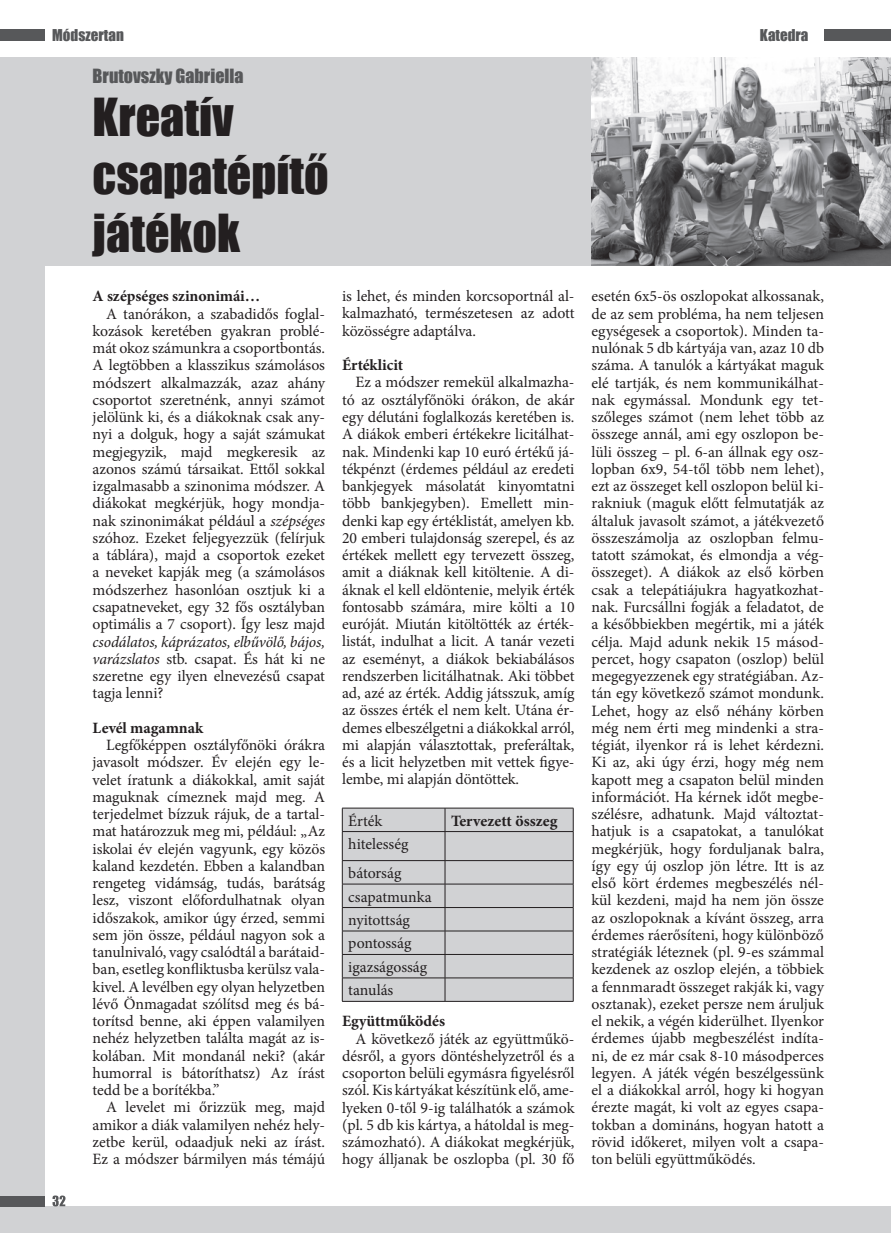
<style>
.page{position:relative;width:891px;height:1233px;background:#fff}
.page>*{position:absolute;margin:0;border:0;box-sizing:border-box;transform-origin:0 0}
.t1{font:48.15px/57.8px "Impact";color:#231f20}
.t2{font:18px "Impact";color:#57585a}
.t3{font:15.75px/17.2px "Minion Pro";letter-spacing:-.005em;color:#231f20;text-align:justify}
.t4{font:700 15.75px "Minion Pro";letter-spacing:-.005em;color:#231f20}
.t5{font:15px "Impact";color:#57585a}
.s1{font-style:italic}
</style>
<div class="page">
<div style="left:0;top:57px;width:592px;height:209px;background:#d1d2d4"></div>
<div style="left:0;top:251px;width:45px;height:981px;background:#d1d2d4"></div>
<div style="left:0;top:1206px;width:891px;height:26px;background:#d1d2d4"></div>
<div style="left:824px;top:29px;width:67px;height:12px;background:#57585a"></div>
<div style="left:0;top:29px;width:45px;height:12px;background:#57585a"></div>
<div style="left:0;top:1195px;width:45px;height:11px;background:#57585a"></div>
<div style="left:343px;top:808px;width:230px;height:193px;background:#d1d2d4"></div>
<hr style="left:445px;top:807px;width:128px;height:1px;background:#231f20">
<hr style="left:342px;top:807px;width:103px;height:1px;background:#231f20">
<svg style="left:445px;top:808px;width:1px;height:193px"></svg>
<hr style="left:342px;top:831px;width:103px;height:1px;background:#231f20">
<hr style="left:445px;top:831px;width:128px;height:1px;background:#231f20">
<hr style="left:342px;top:860px;width:103px;height:1px;background:#231f20">
<hr style="left:445px;top:860px;width:128px;height:1px;background:#231f20">
<hr style="left:342px;top:883px;width:103px;height:1px;background:#231f20">
<hr style="left:445px;top:883px;width:128px;height:1px;background:#231f20">
<hr style="left:342px;top:907px;width:103px;height:1px;background:#231f20">
<hr style="left:445px;top:907px;width:128px;height:1px;background:#231f20">
<hr style="left:342px;top:930px;width:103px;height:1px;background:#231f20">
<hr style="left:445px;top:930px;width:128px;height:1px;background:#231f20">
<hr style="left:342px;top:954px;width:103px;height:1px;background:#231f20">
<hr style="left:445px;top:954px;width:128px;height:1px;background:#231f20">
<hr style="left:342px;top:977px;width:103px;height:1px;background:#231f20">
<svg style="left:342px;top:808px;width:1px;height:193px"></svg>
<hr style="left:445px;top:977px;width:128px;height:1px;background:#231f20">
<svg style="left:573px;top:808px;width:1px;height:193px"></svg>
<hr style="left:342px;top:1001px;width:103px;height:1px;background:#231f20">
<hr style="left:445px;top:1001px;width:128px;height:1px;background:#231f20">
<img style="left:592px;top:57px;width:299px;height:209px">
<svg style="left:53px;top:1195px;width:13px;height:11px"></svg>
<p class="t5" style="left:52px;top:23px;width:73px">Módszertan</p>
<p class="t5" style="left:760px;top:23px;width:50px">Katedra</p>
<p class="t2" style="left:93px;top:62px;width:152px">Brutovszky Gabriella</p>
<h1 class="t1" style="left:93px;top:87px;width:238px">Kreatív csapatépítő játékok</h1>
<p class="t4" style="left:93px;top:285px;width:169px">A szépséges szinonimái…</p>
<p class="t3" style="left:93px;top:305px;width:234px;text-indent:13px">A tanórákon, a szabadidős foglal&shy;kozások keretében gyakran problé&shy;mát okoz számunkra a csoportbontás.<br>A legtöbben a klasszikus számolásos módszert alkalmazzák, azaz ahány csoportot szeretnénk, annyi számot jelölünk ki, és a diákoknak csak an - nyi a dolguk, hogy a saját számukat megjegyzik, majd megkeresik az azonos számú társaikat. Ettől sokkal izgalmasabb a szinonima módszer. A diákokat megkérjük, hogy mondja&shy;nak szinonimákat például a <span class="s1">szépséges </span>szóhoz. Ezeket feljegyezzük (felírjuk a táblára), majd a csoportok ezeket a neveket kapják meg (a számolásos módszerhez hasonlóan osztjuk ki a csapatneveket, egy 32 fős osztályban optimális a 7 csoport). Így lesz majd</p>
<p class="t3" style="left:93px;top:633px;width:234px"><span class="s1">csodálatos, káprázatos, elbűvölő, bájos, varázslatos</span> stb. csapat. És hát ki ne szeretne egy ilyen elnevezésű csapat tagja lenni?</p>
<p class="t4" style="left:93px;top:716px;width:112px">Levél magamnak</p>
<p class="t3" style="left:93px;top:736px;width:234px;text-indent:13px">Legfőképpen osztályfőnöki órákra javasolt módszer. Év elején egy le&shy;velet íratunk a diákokkal, amit saját maguknak címeznek majd meg. A terjedelmet bízzuk rájuk, de a tartal&shy;mat határozzuk meg mi, például: „Az iskolai év elején vagyunk, egy közös kaland kezdetén. Ebben a kalandban rengeteg vidámság, tudás, barátság lesz, viszont előfordulhatnak olyan időszakok, amikor úgy érzed, semmi sem jön össze, például nagyon sok a tanulnivaló, vagy csalódtál a barátaid&shy;ban, esetleg konfliktusba kerülsz vala&shy;kivel. A levélben egy olyan helyzetben lévő Önmagadat szólítsd meg és bá&shy;torítsd benne, aki éppen valamilyen nehéz helyzetben találta magát az is&shy;kolában. Mit mondanál neki? (akár humorral is bátoríthatsz) Az írást tedd be a borítékba.”</p>
<p class="t3" style="left:93px;top:1098px;width:234px;text-indent:13px">A levelet mi őrizzük meg, majd amikor a diák valamilyen nehéz hely&shy;zetbe kerül, odaadjuk neki az írást.<br>Ez a módszer bármilyen más témájú</p>
<p class="t3" style="left:342px;top:287px;width:234px">is lehet, és minden korcsoportnál al&shy;kalmazható, természetesen az adott közösségre adaptálva.</p>
<p class="t4" style="left:342px;top:354px;width:63px">Értéklicit</p>
<p class="t3" style="left:342px;top:374px;width:234px;text-indent:13px">Ez a módszer remekül alkalmazha&shy;tó az osztályfőnöki órákon, de akár egy délutáni foglalkozás keretében is.<br>A diákok emberi értékekre licitálhat&shy;nak. Mindenki kap 10 euró értékű já&shy;tékpénzt (érdemes például az eredeti bankjegyek másolatát kinyomtatni több bankjegyben). Emellett min&shy;denki kap egy értéklistát, amelyen kb.<br>20 emberi tulajdonság szerepel, és az értékek mellett egy tervezett összeg, amit a diáknak kell kitöltenie. A di&shy;áknak el kell eldöntenie, melyik érték fontosabb számára, mire költi a 10 euróját. Miután kitöltötték az érték&shy;listát, indulhat a licit. A tanár vezeti az eseményt, a diákok bekiabálásos rendszerben licitálhatnak. Aki többet ad, azé az érték. Addig játsszuk, amíg az összes érték el nem kelt. Utána ér&shy;demes elbeszélgetni a diákokkal arról, mi alapján választottak, preferáltak, és a licit helyzetben mit vettek figye&shy;lembe, mi alapján döntöttek.</p>
<p class="t3" style="left:348px;top:812px;width:36px">Érték</p>
<p class="t4" style="left:451px;top:809px;width:108px">Tervezett összeg</p>
<p class="t3" style="left:348px;top:829px;width:62px;line-height:29.1px">hitelesség bátorság</p>
<p class="t3" style="left:348px;top:884px;width:85px;line-height:23.4px;text-align:left">csapatmunka nyitottság pontosság igazságosság tanulás</p>
<p class="t4" style="left:342px;top:1010px;width:104px">Együttműködés</p>
<p class="t3" style="left:342px;top:1029px;width:234px;text-indent:13px">A következő játék az együttműkö&shy;désről, a gyors döntéshelyzetről és a csoporton belüli egymásra figyelésről szól. Kis kártyákat készítünk elő, ame&shy;lyeken 0-től 9-ig találhatók a számok (pl. 5 db kis kártya, a hátoldal is meg&shy;számozható). A diákokat megkérjük, hogy álljanak be oszlopba (pl. 30 fő</p>
<p class="t3" style="left:592px;top:288px;width:234px">esetén 6x5-ös oszlopokat alkossanak, de az sem probléma, ha nem teljesen egységesek a csoportok). Minden ta&shy;nulónak 5 db kártyája van, azaz 10 db száma. A tanulók a kártyákat maguk elé tartják, és nem kommunikálhat&shy;nak egymással. Mondunk egy tet&shy;szőleges számot (nem lehet több az összege annál, ami egy oszlopon be&shy;lüli összeg – pl. 6-an állnak egy osz&shy;lopban 6x9, 54-től több nem lehet), ezt az összeget kell oszlopon belül ki&shy;rakniuk (maguk előtt felmutatják az általuk javasolt számot, a játékvezető összeszámolja az oszlopban felmu&shy;tatott számokat, és elmondja a vég&shy;összeget). A diákok az első körben csak a telepátiájukra hagyatkozhat&shy;nak. Furcsállni fogják a feladatot, de a későbbiekben megértik, mi a játék célja. Majd adunk nekik 15 másod&shy;percet, hogy csapaton (oszlop) belül megegyezzenek egy stratégiában. Az&shy;tán egy következő számot mondunk.<br>Lehet, hogy az első néhány körben még nem érti meg mindenki a stra&shy;tégiát, ilyenkor rá is lehet kérdezni.<br>Ki az, aki úgy érzi, hogy még nem kapott meg a csapaton belül minden információt. Ha kérnek időt megbe&shy;szélésre, adhatunk. Majd változtat&shy;hatjuk is a csapatokat, a tanulókat megkérjük, hogy forduljanak balra, így egy új oszlop jön létre. Itt is az első kört érdemes megbeszélés nél&shy;kül kezdeni, majd ha nem jön össze az oszlopoknak a kívánt összeg, arra érdemes ráerősíteni, hogy különböző stratégiák léteznek (pl. 9-es számmal kezdenek az oszlop elején, a többiek a fennmaradt összeget rakják ki, vagy osztanak), ezeket persze nem áruljuk el nekik, a végén kiderülhet. Ilyenkor érdemes újabb megbeszélést indíta&shy;ni, de ez már csak 8-10 másodperces legyen. A játék végén beszélgessünk el a diákokkal arról, hogy ki hogyan érezte magát, ki volt az egyes csapa&shy;tokban a domináns, hogyan hatott a rövid időkeret, milyen volt a csapa&shy;ton belüli együttműködés.</p>
</div>
